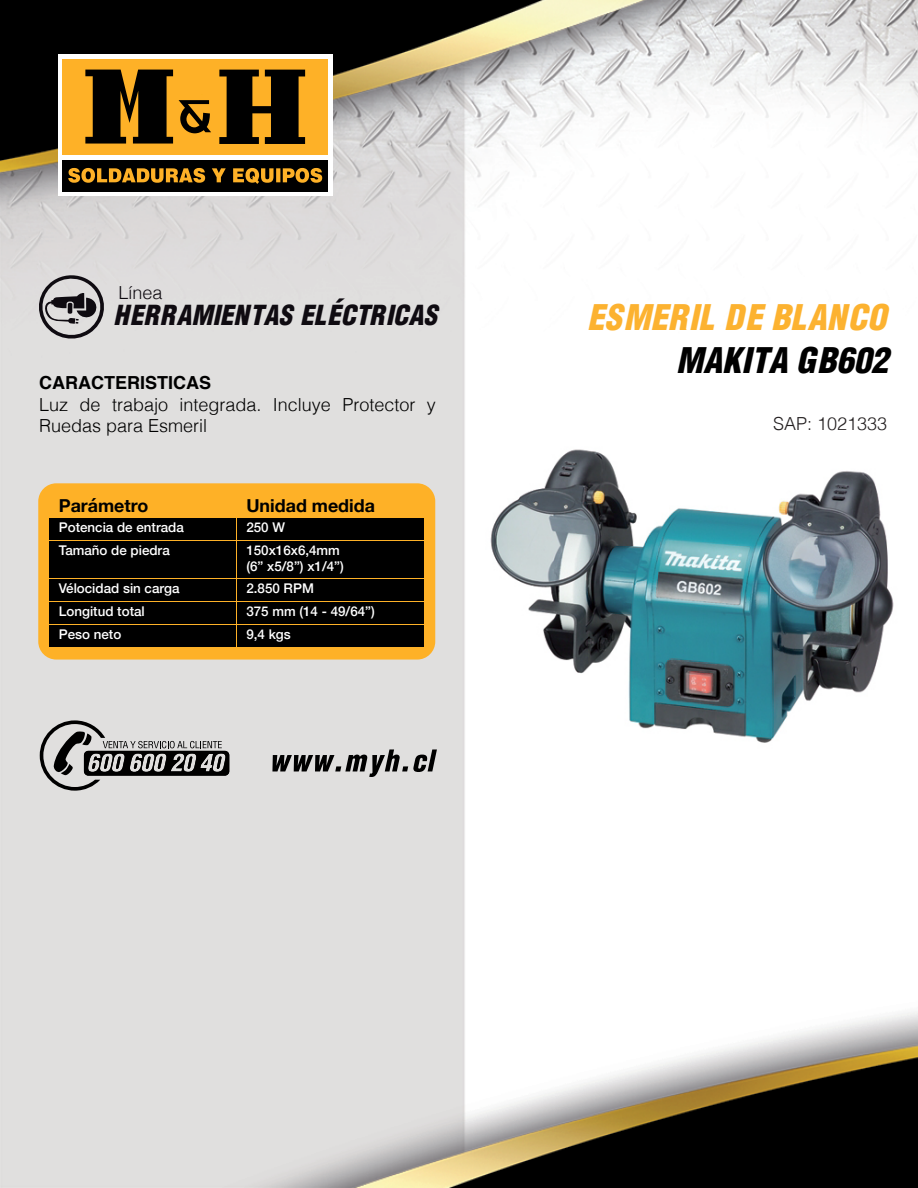
<style>
.page{position:relative;width:918px;height:1188px;background:#fff}
.page>*{position:absolute;margin:0;border:0;box-sizing:border-box;transform-origin:0 0}
.t1{font:italic 900 34.5px "Switzerland Cond";color:#fcb230}
.t2{font:italic 900 34.5px "Switzerland Cond";color:#000}
.t3{font:italic 900 27px "Switzerland Cond";color:#0f0b11}
.t4{font:300 18px/21.6px "Helvetica";color:#000}
.t5{font:700 18px "Helvetica";color:#000}
.t6{font:300 18px "Helvetica";color:#231f20}
.t7{font:300 18px "Helvetica";color:#0f0b11}
.t8{font:700 17.85px "Helvetica Neue";color:#000}
.t9{font:500 13.35px/16px "Helvetica Neue";color:#fff}
</style>
<div class="page">
<img style="left:0;top:0;width:918px;height:1188px">
<div style="left:58px;top:54px;width:274px;height:142px;background:#fff"></div>
<div style="left:62px;top:160px;width:266px;height:31px;background:#000"></div>
<svg style="left:68px;top:168px;width:254px;height:16px"></svg>
<div style="left:62px;top:59px;width:266px;height:95px;background:#feb127"></div>
<svg style="left:85px;top:70px;width:88px;height:74px"></svg>
<svg style="left:219px;top:70px;width:86px;height:74px"></svg>
<svg style="left:179px;top:100px;width:32px;height:33px"></svg>
<svg style="left:40px;top:720px;width:189px;height:71px;background:#a09f9e"></svg>
<svg style="left:272px;top:749px;width:165px;height:28px;background:#949493"></svg>
<div style="left:38px;top:483px;width:397px;height:177px;background:#feb127;border-radius:18px"></div>
<div style="left:50px;top:518px;width:186px;height:21px;background:#000"></div>
<div style="left:238px;top:518px;width:186px;height:21px;background:#000"></div>
<div style="left:50px;top:579px;width:186px;height:21px;background:#000"></div>
<div style="left:238px;top:579px;width:186px;height:21px;background:#000"></div>
<div style="left:50px;top:602px;width:186px;height:21px;background:#000"></div>
<div style="left:238px;top:602px;width:186px;height:21px;background:#000"></div>
<div style="left:50px;top:541px;width:186px;height:36px;background:#000"></div>
<div style="left:238px;top:541px;width:186px;height:36px;background:#000"></div>
<div style="left:50px;top:625px;width:186px;height:21px;background:#000"></div>
<div style="left:238px;top:625px;width:186px;height:21px;background:#000"></div>
<svg style="left:34px;top:274px;width:74px;height:69px;background:#a7a5a6"></svg>
<img style="left:486px;top:432px;width:412px;height:331px">
<h3 class="t7" style="left:118px;top:278px;width:46px">Línea</h3>
<h2 class="t3" style="left:113px;top:298px;width:326px">HERRAMIENTAS ELÉCTRICAS</h2>
<h3 class="t5" style="left:39px;top:368px;width:173px">CARACTERISTICAS</h3>
<h3 class="t4" style="left:39px;top:392px;width:398px">Luz de trabajo integrada. Incluye Protector y<br>Ruedas para Esmeril</h3>
<h3 class="t8" style="left:59px;top:491px;width:91px">Parámetro</h3>
<p class="t9" style="left:59px;top:518px;width:126px">Potencia de entrada</p>
<h3 class="t8" style="left:246px;top:491px;width:130px">Unidad medida</h3>
<p class="t9" style="left:246px;top:518px;width:40px">250 W</p>
<p class="t9" style="left:59px;top:541px;width:113px">Tamaño de piedra</p>
<p class="t9" style="left:246px;top:541px;width:99px">150x16x6,4mm (6” x5/8”) x1/4”)</p>
<p class="t9" style="left:59px;top:579px;width:122px">Vélocidad sin carga</p>
<p class="t9" style="left:246px;top:579px;width:69px">2.850 RPM</p>
<p class="t9" style="left:59px;top:602px;width:88px">Longitud total</p>
<p class="t9" style="left:246px;top:602px;width:130px">375 mm (14 - 49/64”)</p>
<p class="t9" style="left:59px;top:625px;width:64px">Peso neto</p>
<p class="t9" style="left:246px;top:625px;width:46px">9,4 kgs</p>
<h1 class="t1" style="left:587px;top:296px;width:303px">ESMERIL DE BLANCO</h1>
<h1 class="t2" style="left:676px;top:339px;width:213px">MAKITA GB602</h1>
<h3 class="t6" style="left:773px;top:408px;width:116px">SAP: 1021333</h3>
</div>
